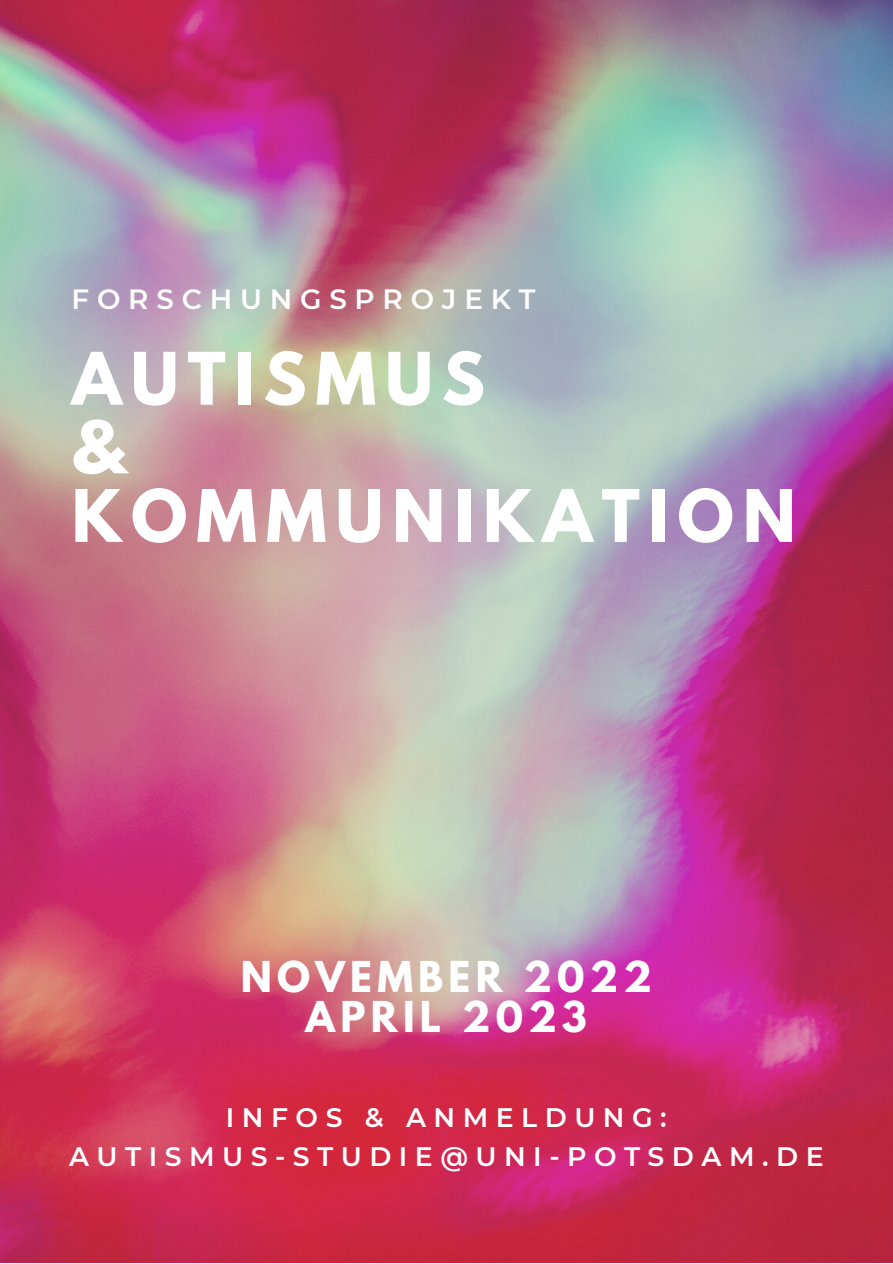
<style>
.page{position:relative;width:893px;height:1264px;background:#fff}
.page>*{position:absolute;margin:0;border:0;box-sizing:border-box;transform-origin:0 0}
.t1{font:700 64.05px/68.6px "League Spartan";letter-spacing:.14em;color:#fff}
.t2{font:700 37.65px/40.5px "League Spartan";letter-spacing:.14em;color:#fff;text-align:center}
.t3{font:600 27.75px "Montserrat";letter-spacing:.28em;color:#fff}
.t4{font:600 26.7px/38.8px "Montserrat";letter-spacing:.28em;color:#fff;text-align:center}
</style>
<div class="page">
<img style="left:0;top:0;width:892px;height:1262px">
<p class="t3" style="left:72px;top:282px;width:465px">FORSCHUNGSPROJEKT</p>
<h1 class="t1" style="left:72px;top:353px;width:725px">AUTISMUS<br>&amp;<br>KOMMUNIKATION</h1>
<h2 class="t2" style="left:241px;top:961px;width:413px">NOVEMBER 2022<br>APRIL 2023</h2>
<p class="t4" style="left:69px;top:1098px;width:756px">INFOS &amp; ANMELDUNG:<br>AUTISMUS-STUDIE@UNI-POTSDAM.DE</p>
</div>
